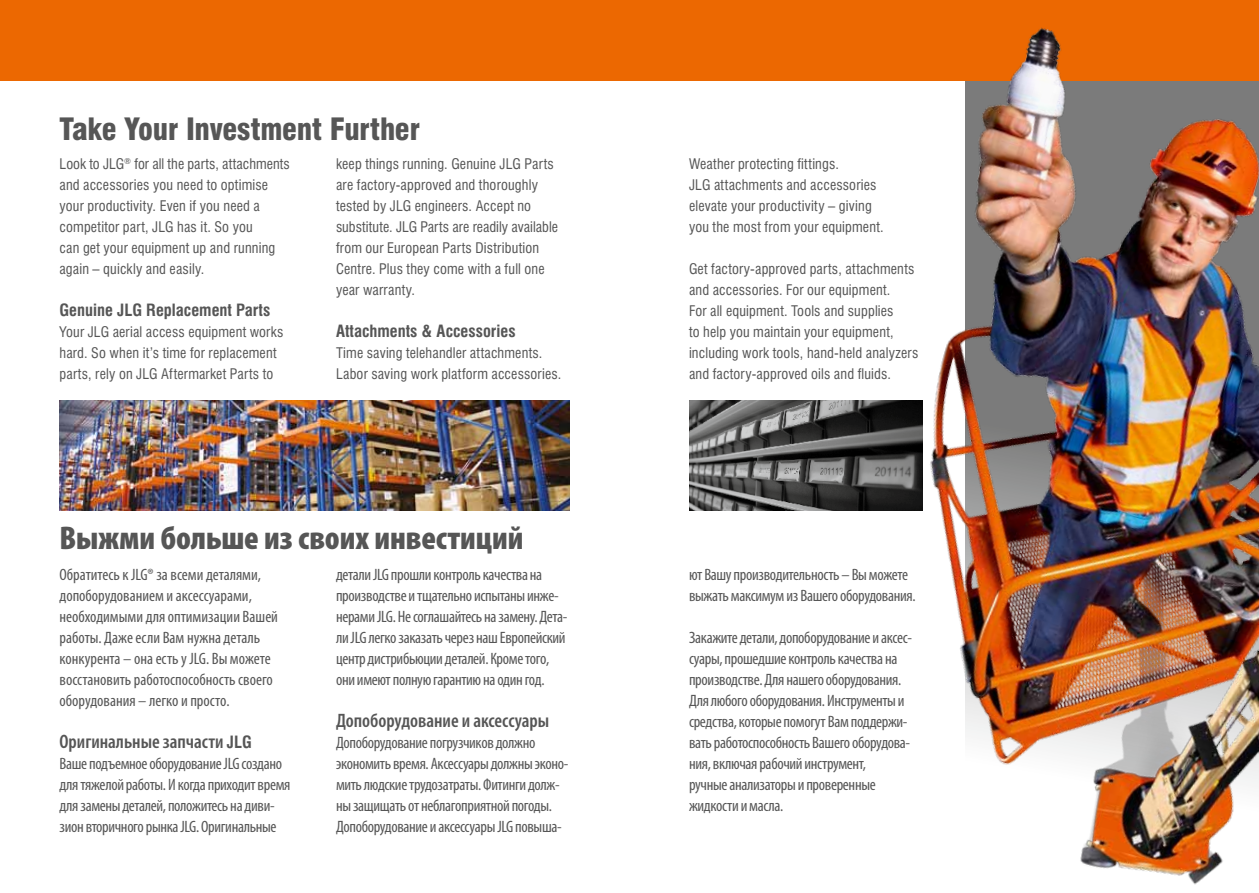
<style>
.page{position:relative;width:1259px;height:893px;background:#fff}
.page>*{position:absolute;margin:0;border:0;box-sizing:border-box;transform-origin:0 0}
.t1{font:900 condensed 33px "Myriad Pro";color:#565656}
.t2{font:900 condensed 30px "Swiss 721 BT";letter-spacing:-.01em;color:#565656}
.t3{font:600 condensed 19.5px "Myriad Pro";color:#565656}
.t4{font:condensed 16.5px/21px "Myriad Pro";letter-spacing:-.02em;color:#565656}
.t5{font:condensed 16.5px/21px "Myriad Pro";color:#565656}
.t6{font:700 condensed 16.5px "Swiss 721 BT";color:#565656}
.t7{font:condensed 14.25px/21px "Swiss 721 BT";letter-spacing:.01em;color:#565656}
.s1{font-family:"Swiss 721 BT";font-weight:700;font-size:16.5px}
</style>
<div class="page">
<div style="left:0;top:0;width:1259px;height:81px;background:#ec6801"></div>
<img style="left:930px;top:27px;width:329px;height:858px">
<img style="left:60px;top:400px;width:510px;height:111px">
<img style="left:689px;top:400px;width:234px;height:111px">
<h2 class="t2" style="left:60px;top:111px;width:362px">Take Your Investment Further</h2>
<p class="t7" style="left:60px;top:153px;width:232px">Look to JLG<sup>®</sup> for all the parts, attachments and accessories you need to optimise your productivity. Even if you need a competitor part, JLG has it. So you<br>can get your equipment up and running again – quickly and easily.</p>
<p class="t6" style="left:60px;top:300px;width:212px">Genuine JLG Replacement Parts</p>
<p class="t7" style="left:60px;top:321px;width:225px">Your JLG aerial access equipment works hard. So when it’s time for replacement parts, rely on JLG Aftermarket Parts to</p>
<p class="t7" style="left:336px;top:153px;width:224px">keep things running. Genuine JLG Parts are factory-approved and thoroughly tested by JLG engineers. Accept no substitute. JLG Parts are readily available from our European Parts Distribution Centre. Plus they come with a full one year warranty.</p>
<p class="t6" style="left:336px;top:321px;width:181px">Attachments &amp; Accessories</p>
<p class="t7" style="left:336px;top:342px;width:227px">Time saving telehandler attachments.<br>Labor saving work platform accessories.</p>
<h1 class="t1" style="left:60px;top:520px;width:465px">Выжми больше из своих инвестиций</h1>
<p class="t5" style="left:60px;top:564px;width:220px">Обратитесь к JLG® за всеми деталями, допоборудованием и аксессуарами, необходимыми для оптимизации Вашей работы. Даже если Вам нужна деталь конкурента – она есть у JLG. Вы можете восстановить работоспособность своего оборудования – легко и просто.</p>
<p class="t3" style="left:60px;top:731px;width:194px">Оригинальные запчасти <span class="s1">JLG</span></p>
<p class="t4" style="left:60px;top:753px;width:232px">Ваше подъемное оборудование JLG создано для тяжелой работы. И когда приходит время для замены деталей, положитесь на диви&shy;зион вторичного рынка JLG. Оригинальные</p>
<p class="t4" style="left:336px;top:564px;width:233px">детали JLG прошли контроль качества на производстве и тщательно испытаны инже&shy;нерами JLG. Не соглашайтесь на замену. Дета&shy;ли JLG легко заказать через наш Европейский центр дистрибьюции деталей. Кроме того, они имеют полную гарантию на один год.</p>
<p class="t3" style="left:336px;top:710px;width:215px">Допоборудование и аксессуары</p>
<p class="t4" style="left:336px;top:732px;width:234px">Допоборудование погрузчиков должно экономить время. Аксессуары должны эконо&shy;мить людские трудозатраты. Фитинги долж&shy;ны защищать от неблагоприятной погоды.<br>Допоборудование и аксессуары JLG повыша-</p>
<p class="t7" style="left:689px;top:153px;width:196px">Weather protecting fittings.<br>JLG attachments and accessories elevate your productivity – giving you the most from your equipment.</p>
<p class="t7" style="left:689px;top:258px;width:231px">Get factory-approved parts, attachments and accessories. For our equipment.<br>For all equipment. Tools and supplies<br>to help you maintain your equipment, including work tools, hand-held analyzers and factory-approved oils and fluids.</p>
<p class="t4" style="left:689px;top:564px;width:228px">ют Вашу производительность – Вы можете выжать максимум из Вашего оборудования.</p>
<p class="t4" style="left:689px;top:627px;width:224px">Закажите детали, допоборудование и аксес&shy;суары, прошедшие контроль качества на производстве. Для нашего оборудования.<br>Для любого оборудования. Инструменты и средства, которые помогут Вам поддержи&shy;вать работоспособность Вашего оборудова&shy;ния, включая рабочий инструмент,<br>ручные анализаторы и проверенные жидкости и масла.</p>
</div>
